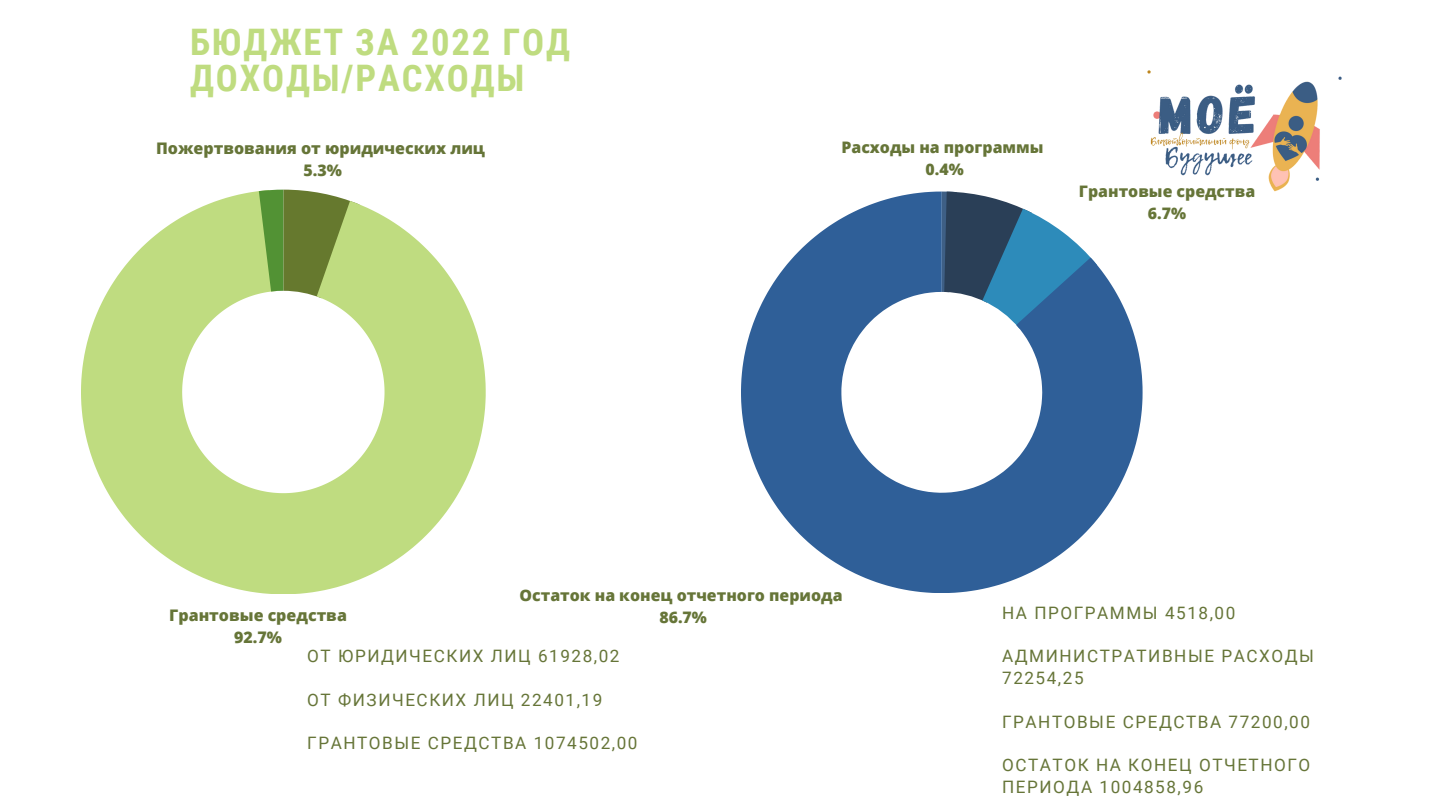
<style>
.page{position:relative;width:1440px;height:810px;background:#fff}
.page>*{position:absolute;margin:0;border:0;box-sizing:border-box;transform-origin:0 0}
.t1{font:700 36.6px/36.4px "Roboto Condensed";letter-spacing:.05em;color:#bfdc80}
.t2{font:17.1px/21.8px "Roboto";letter-spacing:.09em;color:#667538}
.t3{font:800 16px/22px "Open Sans";color:#667538;text-align:center}
.t4{font:800 15.9px/21.8px "Open Sans";color:#667538;text-align:center}
</style>
<div class="page">
<img style="left:1147px;top:70px;width:195px;height:122px">
<svg style="left:81px;top:191px;width:405px;height:403px;fill:#bfdc80"></svg>
<svg style="left:259px;top:190px;width:101px;height:108px;background:#86a354"></svg>
<svg style="left:741px;top:192px;width:402px;height:401px;fill:#2f5f98"></svg>
<h1 class="t1" style="left:190px;top:24px;width:381px">БЮДЖЕТ ЗА 2022 ГОД<br>ДОХОДЫ/РАСХОДЫ</h1>
<p class="t3" style="left:156px;top:137px;width:331px">Пожертвования от юридических лиц<br>5.3%</p>
<p class="t4" style="left:841px;top:136px;width:204px">Расходы на программы<br>0.4%</p>
<p class="t4" style="left:1079px;top:180px;width:178px">Грантовые средства<br>6.7%</p>
<p class="t3" style="left:169px;top:604px;width:179px">Грантовые средства<br>92.7%</p>
<p class="t4" style="left:520px;top:584px;width:324px">Остаток на конец отчетного периода<br>86.7%</p>
<p class="t2" style="left:307px;top:645px;width:314px">ОТ ЮРИДИЧЕСКИХ ЛИЦ 61928,02</p>
<p class="t2" style="left:307px;top:689px;width:297px">ОТ ФИЗИЧЕСКИХ ЛИЦ 22401,19</p>
<p class="t2" style="left:307px;top:733px;width:332px">ГРАНТОВЫЕ СРЕДСТВА 1074502,00</p>
<p class="t2" style="left:1002px;top:602px;width:235px">НА ПРОГРАММЫ 4518,00</p>
<p class="t2" style="left:1002px;top:645px;width:313px">АДМИНИСТРАТИВНЫЕ РАСХОДЫ<br>72254,25</p>
<p class="t2" style="left:1002px;top:711px;width:309px">ГРАНТОВЫЕ СРЕДСТВА 77200,00</p>
<p class="t2" style="left:1002px;top:754px;width:310px">ОСТАТОК НА КОНЕЦ ОТЧЕТНОГО<br>ПЕРИОДА 1004858,96</p>
</div>
